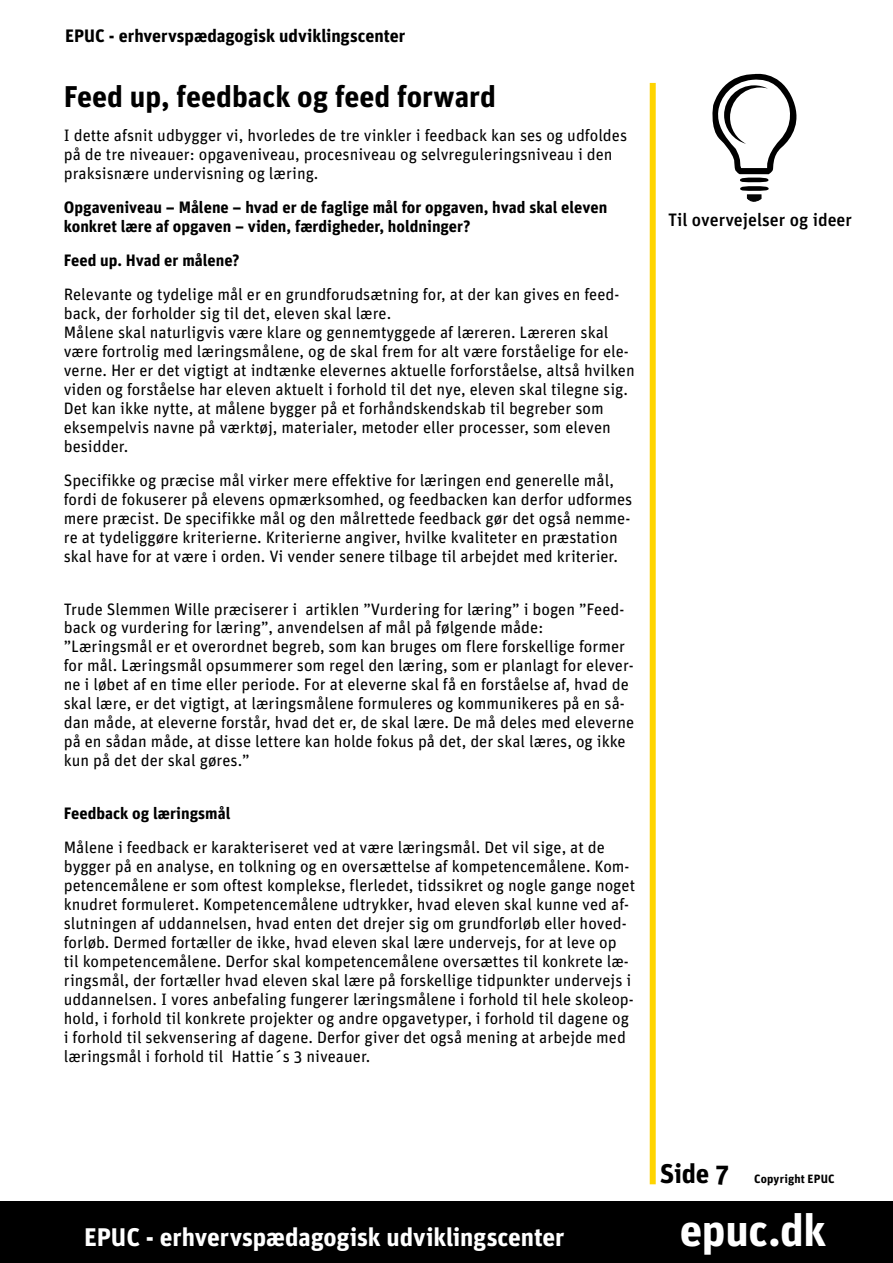
<style>
.page{position:relative;width:893px;height:1263px;background:#fff}
.page>*{position:absolute;margin:0;border:0;box-sizing:border-box;transform-origin:0 0}
.t1{font:700 45px "Unit";letter-spacing:-.01em;color:#fff}
.t2{font:700 30px "Unit";color:#000}
.t3{font:700 27px "Unit";color:#000}
.t4{font:700 25.5px "Unit";letter-spacing:-.005em;color:#fff}
.t5{font:700 18px "Unit";letter-spacing:-.005em;color:#000}
.t6{font:500 18px "Unit";color:#000}
.t7{font:16.5px/19px "Unit";color:#000}
.t8{font:700 16.5px/19px "Unit";color:#000}
.t9{font:700 12px "Unit";letter-spacing:.015em;color:#000}
</style>
<div class="page">
<div style="left:740px;top:186px;width:29px;height:5px;background:#000;border-radius:50%"></div>
<div style="left:740px;top:178px;width:28px;height:5px;background:#000;border-radius:50%"></div>
<svg style="left:747px;top:194px;width:15px;height:8px"></svg>
<svg style="left:712px;top:73px;width:85px;height:101px"></svg>
<div style="left:650px;top:83px;width:6px;height:1101px;background:#ffd400"></div>
<div style="left:0;top:1201px;width:893px;height:62px;background:#000"></div>
<p class="t5" style="left:65px;top:24px;width:342px">EPUC - erhvervspædagogisk udviklingscenter</p>
<h2 class="t2" style="left:64px;top:78px;width:434px">Feed up, feedback og feed forward</h2>
<p class="t7" style="left:64px;top:126px;width:565px">I dette afsnit udbygger vi, hvorledes de tre vinkler i feedback kan ses og udfoldes på de tre niveauer: opgaveniveau, procesniveau og selvreguleringsniveau i den praksisnære undervisning og læring.</p>
<p class="t8" style="left:64px;top:197px;width:545px">Opgaveniveau – Målene – hvad er de faglige mål for opgaven, hvad skal eleven konkret lære af opgaven – viden, færdigheder, holdninger?</p>
<p class="t8" style="left:64px;top:250px;width:177px">Feed up. Hvad er målene?</p>
<p class="t7" style="left:64px;top:284px;width:572px">Relevante og tydelige mål er en grundforudsætning for, at der kan gives en feed&shy;back, der forholder sig til det, eleven skal lære.<br>Målene skal naturligvis være klare og gennemtyggede af læreren. Læreren skal være fortrolig med læringsmålene, og de skal frem for alt være forståelige for ele&shy;verne. Her er det vigtigt at indtænke elevernes aktuelle forforståelse, altså hvilken viden og forståelse har eleven aktuelt i forhold til det nye, eleven skal tilegne sig.<br>Det kan ikke nytte, at målene bygger på et forhåndskendskab til begreber som eksempelvis navne på værktøj, materialer, metoder eller processer, som eleven besidder.</p>
<p class="t7" style="left:64px;top:470px;width:570px">Specifikke og præcise mål virker mere effektive for læringen end generelle mål, fordi de fokuserer på elevens opmærksomhed, og feedbacken kan derfor udformes mere præcist. De specifikke mål og den målrettede feedback gør det også nemme&shy;re at tydeliggøre kriterierne. Kriterierne angiver, hvilke kvaliteter en præstation skal have for at være i orden. Vi vender senere tilbage til arbejdet med kriterier.</p>
<p class="t7" style="left:64px;top:599px;width:572px">Trude Slemmen Wille præciserer i artiklen ”Vurdering for læring” i bogen ”Feed&shy;back og vurdering for læring”, anvendelsen af mål på følgende måde: ”Læringsmål er et overordnet begreb, som kan bruges om flere forskellige former for mål. Læringsmål opsummerer som regel den læring, som er planlagt for elever&shy;ne i løbet af en time eller periode. For at eleverne skal få en forståelse af, hvad de skal lære, er det vigtigt, at læringsmålene formuleres og kommunikeres på en så&shy;dan måde, at eleverne forstår, hvad det er, de skal lære. De må deles med eleverne på en sådan måde, at disse lettere kan holde fokus på det, der skal læres, og ikke kun på det der skal gøres.”</p>
<p class="t8" style="left:64px;top:804px;width:168px">Feedback og læringsmål</p>
<p class="t7" style="left:64px;top:838px;width:573px">Målene i feedback er karakteriseret ved at være læringsmål. Det vil sige, at de bygger på en analyse, en tolkning og en oversættelse af kompetencemålene. Kom&shy;petencemålene er som oftest komplekse, flerledet, tidssikret og nogle gange noget knudret formuleret. Kompetencemålene udtrykker, hvad eleven skal kunne ved af&shy;slutningen af uddannelsen, hvad enten det drejer sig om grundforløb eller hoved&shy;forløb. Dermed fortæller de ikke, hvad eleven skal lære undervejs, for at leve op til kompetencemålene. Derfor skal kompetencemålene oversættes til konkrete læ&shy;ringsmål, der fortæller hvad eleven skal lære på forskellige tidpunkter undervejs i uddannelsen. I vores anbefaling fungerer læringsmålene i forhold til hele skoleop&shy;hold, i forhold til konkrete projekter og andre opgavetyper, i forhold til dagene og i forhold til sekvensering af dagene. Derfor giver det også mening at arbejde med læringsmål i forhold til Hattie´s 3 niveauer.</p>
<p class="t6" style="left:668px;top:209px;width:185px">Til overvejelser og ideer</p>
<h3 class="t4" style="left:84px;top:1221px;width:482px">EPUC - erhvervspædagogisk udviklingscenter</h3>
<h3 class="t3" style="left:660px;top:1156px;width:71px">Side 7</h3>
<p class="t9" style="left:754px;top:1171px;width:82px">Copyright EPUC</p>
<h1 class="t1" style="left:680px;top:1202px;width:148px">epuc.dk</h1>
</div>
